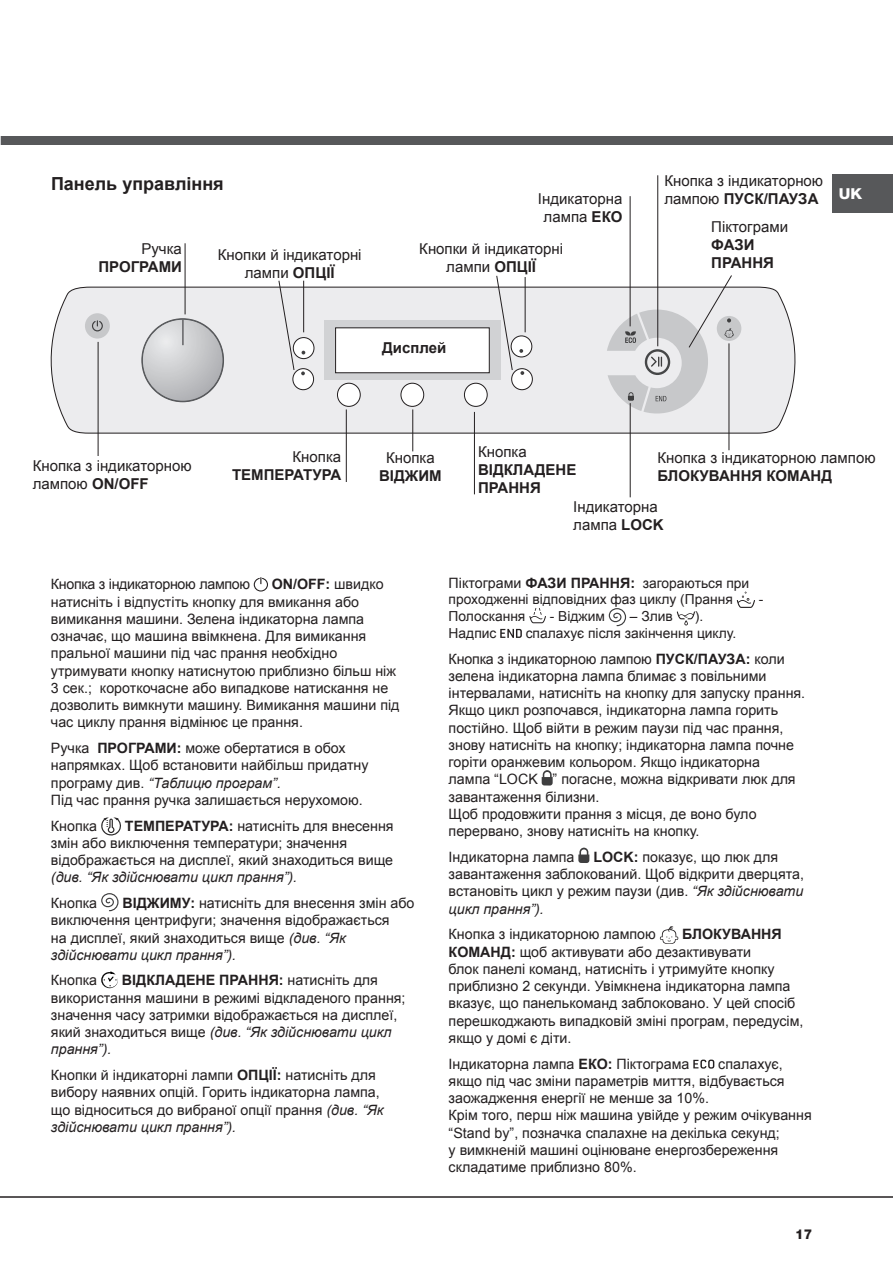
<style>
.page{position:relative;width:893px;height:1263px;background:#fff}
.page>*{position:absolute;margin:0;border:0;box-sizing:border-box;transform-origin:0 0}
.t1{font:700 18px "Arial";color:#231f20}
.t2{font:15px/18px "Arial";color:#231f20;text-align:center}
.t3{font:700 15px/18px "Arial";color:#231f20}
.t4{font:800 15px "Helvetica Neue";color:#fff;scale:1.05 1}
.t5{font:14.25px/17.2px "Arial";color:#231f20}
.t6{font:italic 14.25px "Arial";color:#231f20}
.t7{font:14.25px "Arial";letter-spacing:-.02em;color:#231f20}
.t8{font:13.8px/16.5px "Arial";color:#231f20}
.t9{font:800 13.5px "Helvetica Neue";color:#231f20}
.s1{font-weight:700}
.s2{font-style:italic}
.s3{font-size:14.25px}
.s4{font-weight:700;font-size:14.25px}
</style>
<div class="page">
<div style="left:832px;top:174px;width:61px;height:38px;background:#57585a"></div>
<hr style="left:0;top:1196px;width:893px;height:2px;background:#231f20">
<div style="left:0;top:136px;width:893px;height:9px;background:#57585a"></div>
<svg style="left:254px;top:577px;width:14px;height:14px"></svg>
<svg style="left:101px;top:817px;width:20px;height:18px"></svg>
<svg style="left:101px;top:893px;width:18px;height:18px"></svg>
<svg style="left:101px;top:971px;width:17px;height:17px"></svg>
<svg style="left:737px;top:592px;width:18px;height:16px"></svg>
<svg style="left:529px;top:608px;width:17px;height:15px"></svg>
<svg style="left:609px;top:608px;width:17px;height:18px"></svg>
<svg style="left:677px;top:611px;width:18px;height:14px"></svg>
<svg style="left:500px;top:629px;width:22px;height:9px"></svg>
<svg style="left:542px;top:770px;width:11px;height:15px"></svg>
<svg style="left:578px;top:848px;width:11px;height:15px"></svg>
<svg style="left:660px;top:926px;width:18px;height:18px"></svg>
<svg style="left:693px;top:1059px;width:21px;height:9px"></svg>
<div style="left:51px;top:287px;width:744px;height:146px;background:#ececee"></div>
<div style="left:324px;top:320px;width:177px;height:60px;background:#d1d2d4"></div>
<svg style="left:142px;top:319px;width:81px;height:82px;background:#c9cacd"></svg>
<div style="left:85px;top:313px;width:25px;height:26px;background:#c7c8ca;border-radius:50%"></div>
<svg style="left:92px;top:320px;width:11px;height:11px"></svg>
<div style="left:717px;top:316px;width:24px;height:25px;background:#c7c8ca;border-radius:50%"></div>
<div style="left:335px;top:328px;width:155px;height:45px;background:#fff;border:1px solid #231f20"></div>
<div style="left:512px;top:369px;width:20px;height:21px;background:#fff;border-radius:50%"></div>
<div style="left:511px;top:368px;width:22px;height:22px;border:1px solid #231f20;border-radius:50%"></div>
<svg style="left:520px;top:371px;width:4px;height:4px"></svg>
<div style="left:293px;top:369px;width:21px;height:21px;background:#fff;border-radius:50%"></div>
<div style="left:293px;top:368px;width:21px;height:22px;border:1px solid #231f20;border-radius:50%"></div>
<svg style="left:301px;top:371px;width:4px;height:4px"></svg>
<div style="left:293px;top:338px;width:21px;height:21px;background:#fff;border-radius:50%"></div>
<div style="left:293px;top:337px;width:21px;height:22px;border:1px solid #231f20;border-radius:50%"></div>
<div style="left:511px;top:336px;width:21px;height:21px;background:#fff;border-radius:50%"></div>
<div style="left:511px;top:336px;width:21px;height:21px;border:1px solid #231f20;border-radius:50%"></div>
<svg style="left:519px;top:349px;width:4px;height:4px"></svg>
<div style="left:337px;top:383px;width:23px;height:23px;background:#fff;border-radius:50%"></div>
<div style="left:337px;top:383px;width:23px;height:24px;border:1px solid #231f20;border-radius:50%"></div>
<div style="left:401px;top:383px;width:23px;height:23px;background:#fff;border-radius:50%"></div>
<div style="left:401px;top:383px;width:23px;height:24px;border:1px solid #231f20;border-radius:50%"></div>
<div style="left:464px;top:383px;width:23px;height:23px;background:#fff;border-radius:50%"></div>
<div style="left:464px;top:383px;width:23px;height:24px;border:1px solid #231f20;border-radius:50%"></div>
<hr style="left:182px;top:319px;width:2px;height:26px;background:#67676a">
<hr style="left:98px;top:342px;width:1px;height:114px;background:#231f20">
<svg style="left:607px;top:275px;width:127px;height:143px;background:#dbdbdd"></svg>
<hr style="left:729px;top:343px;width:1px;height:107px;background:#231f20">
<hr style="left:185px;top:243px;width:1px;height:71px;background:#231f20">
<hr style="left:630px;top:403px;width:1px;height:94px;background:#231f20">
<hr style="left:474px;top:412px;width:1px;height:82px;background:#231f20">
<hr style="left:412px;top:409px;width:1px;height:42px;background:#231f20">
<hr style="left:630px;top:196px;width:1px;height:130px;background:#231f20">
<hr style="left:346px;top:409px;width:1px;height:73px;background:#231f20">
<hr style="left:303px;top:281px;width:1px;height:51px;background:#231f20">
<hr style="left:525px;top:277px;width:1px;height:55px;background:#231f20">
<svg style="left:278px;top:280px;width:17px;height:91px;background:#dddddf"></svg>
<svg style="left:496px;top:275px;width:17px;height:96px"></svg>
<hr style="left:657px;top:175px;width:1px;height:171px;background:#231f20">
<p class="t1" style="left:51px;top:171px;width:174px">Панель управління</p>
<p class="t2" style="left:141px;top:239px;width:42px">Ручка</p>
<p class="t3" style="left:98px;top:258px;width:85px">ПРОГРАМИ</p>
<p class="t2" style="left:218px;top:245px;width:145px">Кнопки й індикаторні лампи <span class="s1">ОПЦІЇ</span></p>
<p class="t2" style="left:538px;top:190px;width:86px">Індикаторна лампа <span class="s1">EКO</span></p>
<p class="t2" style="left:419px;top:240px;width:145px">Кнопки й індикаторні лампи <span class="s1">ОПЦІЇ</span></p>
<p class="t3" style="left:382px;top:339px;width:66px">Дисплей</p>
<p class="t2" style="left:664px;top:172px;width:160px;text-align:left">Кнопка з індикаторною лампою <span class="s1">ПУСК/ПАУЗА</span></p>
<p class="t2" style="left:711px;top:218px;width:78px">Піктограми</p>
<p class="t3" style="left:711px;top:236px;width:64px">ФАЗИ<br>ПРАННЯ</p>
<p class="t4" style="left:839px;top:185px;width:24px">UK</p>
<p class="t2" style="left:33px;top:456px;width:160px;text-align:left">Кнопка з індикаторною лампою <span class="s1">ON/OFF</span></p>
<p class="t2" style="left:293px;top:448px;width:50px">Кнопка</p>
<p class="t3" style="left:232px;top:466px;width:111px">ТЕМПЕРАТУРА</p>
<p class="t2" style="left:386px;top:449px;width:50px">Кнопка</p>
<p class="t3" style="left:379px;top:467px;width:64px">ВІДЖИМ</p>
<p class="t2" style="left:478px;top:443px;width:50px">Кнопка</p>
<p class="t3" style="left:478px;top:461px;width:100px">ВIДКЛАДЕНЕ<br>ПРАННЯ</p>
<p class="t2" style="left:657px;top:449px;width:220px">Кнопка з індикаторною лампою</p>
<p class="t3" style="left:657px;top:467px;width:176px">БЛОКУВАННЯ КОМАНД</p>
<p class="t2" style="left:573px;top:498px;width:92px;text-align:left">Iндикаторна лампа <span class="s1">LOCK</span></p>
<p class="t5" style="left:51px;top:576px;width:350px;text-indent:221px"><span class="s1">ON/OFF:</span> швидко натисніть і відпустіть кнопку для вмикання або вимикання машини. Зелена індикаторна лампа означає, що машина ввімкнена. Для вимикання пральної машини під час прання необхідно утримувати кнопку натиснутою приблизно більш ніж 3 сек.; короткочасне або випадкове натискання не дозволить вимкнути машину. Вимикання машини під час циклу прання вiдмiнює це прання.</p>
<p class="t5" style="left:51px;top:739px;width:319px">Ручка <span class="s1">ПРОГРАМИ:</span> може обертатися в обох напрямках. Щоб встановити найбільш придатну програму див. <span class="s2">“Таблицю програм”.<br></span>Під час прання ручка залишається нерухомою.</p>
<p class="t5" style="left:51px;top:817px;width:48px">Кнопка</p>
<p class="t7" style="left:51px;top:575px;width:201px">Кнопка з індикаторною лампою</p>
<p class="t5" style="left:51px;top:817px;width:344px;text-indent:74px"><span class="s1">ТЕМПЕРАТУРА:</span> натисніть для внесення змін або виключення температури; значення відображається на дисплеї, який знаходиться вище</p>
<p class="t6" style="left:51px;top:868px;width:248px">(див. “Як здійснювати цикл прання”).</p>
<p class="t5" style="left:51px;top:894px;width:48px">Кнопка</p>
<p class="t5" style="left:51px;top:894px;width:365px;text-indent:71px"><span class="s1">ВIДЖИМУ:</span> натисніть для внесення змін або виключення центрифуги; значення відображається<br>на дисплеї, який знаходиться вище <span class="s2">(див. “Як здійснювати цикл прання”).</span></p>
<p class="t5" style="left:51px;top:972px;width:48px">Кнопка</p>
<p class="t5" style="left:51px;top:972px;width:356px;text-indent:71px"><span class="s1">ВIДКЛАДЕНЕ ПРАННЯ:</span> натиснiть для використання машини в режимі відкладеного прання; значення часу затримки відображається на дисплеї, який знаходиться вище <span class="s2">(див. “Як здійснювати цикл прання”).</span></p>
<p class="t5" style="left:51px;top:1067px;width:334px">Кнопки й індикаторні лампи <span class="s1">ОПЦІЇ:</span> натиснiть для вибору наявних опцій. Горить індикаторна лампа, що відноситься до вибраної опції прання <span class="s2">(див. “Як здійснювати цикл прання”).</span></p>
<p class="t8" style="left:449px;top:575px;width:302px"><span class="s3">Піктограми</span> <span class="s4">ФАЗИ ПРАННЯ:</span> загораються при проходженні відповідних фаз циклу (Прання</p>
<p class="t8" style="left:759px;top:591px;width:6px">-</p>
<p class="t8" style="left:449px;top:608px;width:78px">Полоскання</p>
<p class="t8" style="left:550px;top:608px;width:57px">- Віджим</p>
<p class="t8" style="left:630px;top:608px;width:44px">– Злив</p>
<p class="t8" style="left:695px;top:608px;width:10px">).</p>
<p class="t8" style="left:449px;top:625px;width:49px">Надпис</p>
<p class="t8" style="left:526px;top:625px;width:212px">спалахує після закінчення циклу.</p>
<p class="t5" style="left:449px;top:650px;width:358px">Кнопка з індикаторною лампою <span class="s1">ПУСК/ПАУЗА:</span> коли зелена індикаторна лампа блимає з повільними інтервалами, натисніть на кнопку для запуску прання.<br>Якщо цикл розпочався, індикаторна лампа горить постійно. Щоб війти в режим паузи під час прання, знову натисніть на кнопку; індикаторна лампа почне горіти оранжевим кольором. Якщо індикаторна лампа “LOCK ” погасне, можна відкривати люк для завантаження білизни.<br>Щоб продовжити прання з місця, де воно було перервано, знову натисніть на кнопку.</p>
<p class="t5" style="left:449px;top:848px;width:127px">Iндикаторна лампа</p>
<p class="t5" style="left:449px;top:848px;width:357px;text-indent:145px"><span class="s1">LOCK:</span> показує, що люк для завантаження заблокований. Щоб вiдкрити дверцята, встановiть цикл у режим паузи (див. <span class="s2">“Як здійснювати цикл прання”).</span></p>
<p class="t5" style="left:449px;top:926px;width:209px">Кнопка з індикаторною лампою</p>
<p class="t5" style="left:449px;top:926px;width:356px;text-indent:234px"><span class="s1">БЛОКУВАННЯ КОМАНД:</span> щоб активувати або дезактивувати<br>блок панелі команд, натисніть і утримуйте кнопку приблизно 2 секунди. Увімкнена індикаторна лампа вказує, що панелькоманд заблоковано. У цей спосіб перешкоджають випадковій зміні програм, передусім, якщо у домі є діти.</p>
<p class="t5" style="left:449px;top:1055px;width:242px">Індикаторна лампа <span class="s1">ЕКО:</span> Пiктограма</p>
<p class="t5" style="left:449px;top:1055px;width:365px;text-indent:270px">спалахує, якщо пiд час змiни параметрiв миття, вiдбувається заожадження енергiї не менше за 10%.<br>Крiм того, перш нiж машина увiйде у режим очiкування “Stand by”, позначка спалахне на декiлька секунд;<br>у вимкненiй машинi оцiнюване енергозбереження складатиме приблизно 80%.</p>
<p class="t9" style="left:795px;top:1226px;width:19px">17</p>
</div>
